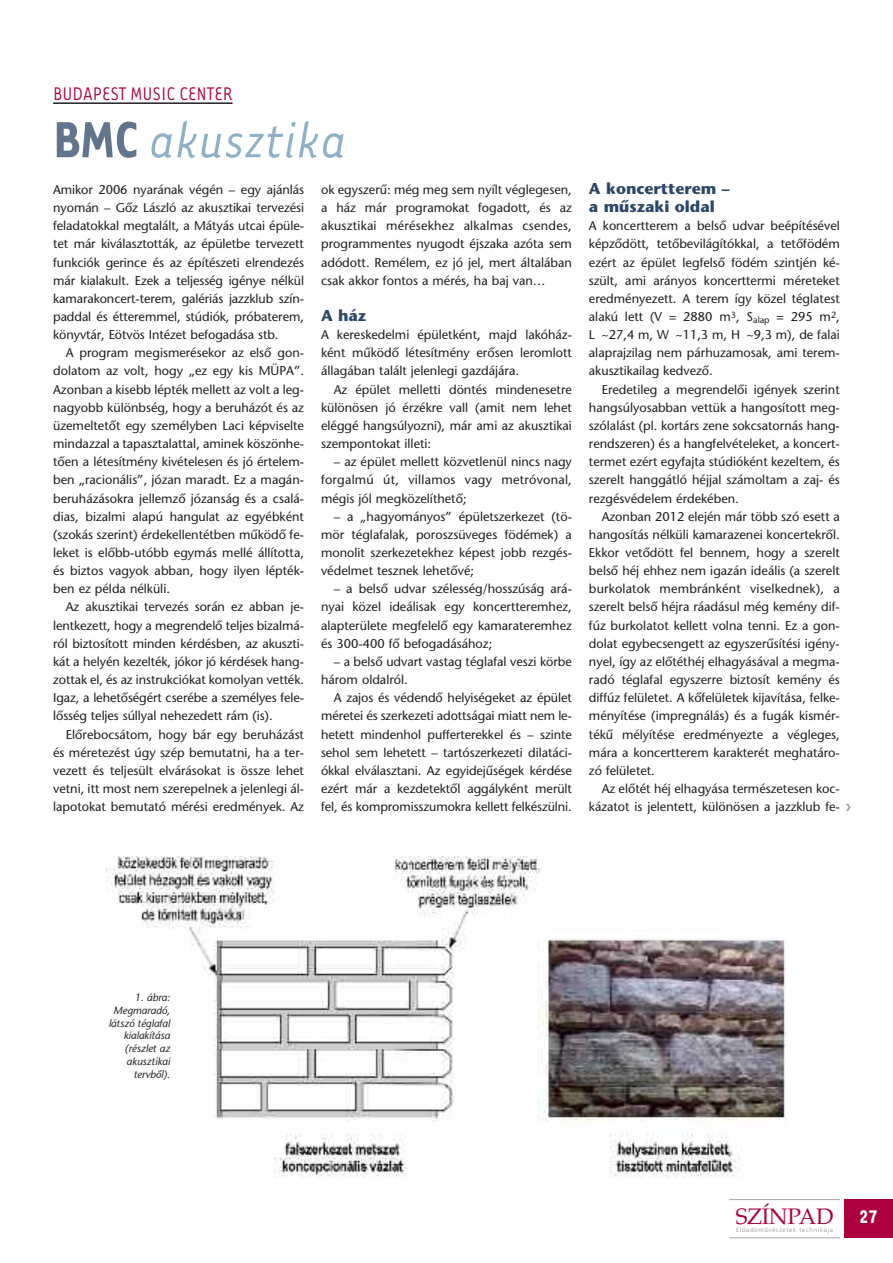
<style>
.page{position:relative;width:893px;height:1263px;background:#fff}
.page>*{position:absolute;margin:0;border:0;box-sizing:border-box;transform-origin:0 0}
.t1{font:58.5px "Tarzana Narrow H Italic";color:#8eb1c7}
.t2{font:22.35px "H Palatino Roman";letter-spacing:-.01em;color:#ac003f}
.t3{font:21px "Tarzana Narrow H";color:#ac003f}
.t4{font:700 15.75px/18.1px "Stone Sans";color:#2c4968}
.t5{font:12.75px/18.1px "Stone Sans";color:#211f1f;text-align:justify}
.t6{font:italic 10.5px/12.8px "Stone Sans";letter-spacing:-.005em;color:#211f1f;text-align:right}
.t7{font:6.3px "Frutiger L";letter-spacing:.105em;color:#908f8f}
.s1{font-family:"Tarzana Narrow H Bold";color:#61768d}
.s2{font-family:"Tarzana Narrow H Bold";font-size:21px;color:#fff}
</style>
<div class="page">
<div style="left:844px;top:1199px;width:49px;height:39px;background:#ac003f"></div>
<hr style="left:729px;top:1199px;width:111px;height:1px;background:#a6a5a5">
<hr style="left:729px;top:1237px;width:111px;height:1px;background:#a6a5a5">
<hr style="left:53px;top:102px;width:180px;height:2px;background:#211f1f">
<img style="left:106px;top:856px;width:681px;height:322px">
<h3 class="t3" style="left:53px;top:80px;width:181px">BUDAPEST MUSIC CENTER</h3>
<h1 class="t1" style="left:53px;top:103px;width:296px"><span class="s1">BMC</span> akusztika</h1>
<p class="t5" style="left:53px;top:182px;width:252px">Amikor 2006 nyarának végén – egy ajánlás nyomán – Gôz László az akusztikai tervezési feladatokkal megtalált, a Mátyás utcai épüle&shy;tet már kiválasztották, az épületbe tervezett funkciók gerince és az építészeti elrendezés már kialakult. Ezek a teljesség igénye nélkül kamarakoncert-terem, galériás jazzklub szín&shy;paddal és étteremmel, stúdiók, próbaterem, könyvtár, Eötvös Intézet befogadása stb.</p>
<p class="t5" style="left:53px;top:345px;width:252px;text-indent:13px">A program megismerésekor az elsô gon&shy;dolatom az volt, hogy „ez egy kis MÜPA”.<br>Azonban a kisebb lépték mellett az volt a leg&shy;nagyobb különbség, hogy a beruházót és az üzemeltetôt egy személyben Laci képviselte mindazzal a tapasztalattal, aminek köszönhe&shy;tôen a létesítmény kivételesen és jó értelem&shy;ben „racionális”, józan maradt. Ez a magán&shy;beruházásokra jellemzô józanság és a csalá&shy;dias, bizalmi alapú hangulat az egyébként (szokás szerint) érdekellentétben mûködô fe&shy;leket is elôbb-utóbb egymás mellé állította, és biztos vagyok abban, hogy ilyen lépték&shy;ben ez példa nélküli.</p>
<p class="t5" style="left:53px;top:599px;width:252px;text-indent:13px">Az akusztikai tervezés során ez abban je&shy;lentkezett, hogy a megrendelô teljes bizalmá&shy;ról biztosított minden kérdésben, az akuszti&shy;kát a helyén kezelték, jókor jó kérdések hang&shy;zottak el, és az instrukciókat komolyan vették.<br>Igaz, a lehetôségért cserébe a személyes fele&shy;lôsség teljes súllyal nehezedett rám (is).</p>
<p class="t5" style="left:53px;top:726px;width:252px;text-indent:13px">Elôrebocsátom, hogy bár egy beruházást és méretezést úgy szép bemutatni, ha a ter&shy;vezett és teljesült elvárásokat is össze lehet vetni, itt most nem szerepelnek a jelenlegi ál&shy;lapotokat bemutató mérési eredmények. Az</p>
<p class="t5" style="left:321px;top:182px;width:252px">ok egyszerû: még meg sem nyílt véglegesen, a ház már programokat fogadott, és az akusztikai mérésekhez alkalmas csendes, programmentes nyugodt éjszaka azóta sem adódott. Remélem, ez jó jel, mert általában csak akkor fontos a mérés, ha baj van…</p>
<p class="t4" style="left:321px;top:308px;width:47px">A ház</p>
<p class="t5" style="left:321px;top:327px;width:252px">A kereskedelmi épületként, majd lakóház&shy;ként mûködô létesítmény erôsen leromlott állagában talált jelenlegi gazdájára.</p>
<p class="t5" style="left:321px;top:381px;width:252px;text-indent:13px">Az épület melletti döntés mindenesetre különösen jó érzékre vall (amit nem lehet eléggé hangsúlyozni), már ami az akusztikai szempontokat illeti:</p>
<p class="t5" style="left:321px;top:454px;width:252px;text-indent:13px">– az épület mellett közvetlenül nincs nagy forgalmú út, villamos vagy metróvonal, mégis jól megközelíthetô;</p>
<p class="t5" style="left:321px;top:508px;width:252px;text-indent:13px">– a „hagyományos” épületszerkezet (tö&shy;mör téglafalak, poroszsüveges födémek) a monolit szerkezetekhez képest jobb rezgés&shy;védelmet tesznek lehetôvé;</p>
<p class="t5" style="left:321px;top:581px;width:252px;text-indent:13px">– a belsô udvar szélesség/hosszúság ará&shy;nyai közel ideálisak egy koncertteremhez, alapterülete megfelelô egy kamarateremhez és 300-400 fô befogadásához;</p>
<p class="t5" style="left:321px;top:654px;width:252px;text-indent:13px">– a belsô udvart vastag téglafal veszi körbe három oldalról.</p>
<p class="t5" style="left:321px;top:690px;width:252px;text-indent:13px">A zajos és védendô helyiségeket az épület méretei és szerkezeti adottságai miatt nem le&shy;hetett mindenhol pufferterekkel és – szinte sehol sem lehetett – tartószerkezeti dilatáci&shy;ókkal elválasztani. Az egyidejûségek kérdése ezért már a kezdetektôl aggályként merült fel, és kompromisszumokra kellett felkészülni.</p>
<p class="t4" style="left:589px;top:181px;width:142px">A koncertterem – a mûszaki oldal</p>
<p class="t5" style="left:589px;top:218px;width:252px">A koncertterem a belsô udvar beépítésével képzôdött, tetôbevilágítókkal, a tetôfödém ezért az épület legfelsô födém szintjén ké&shy;szült, ami arányos koncerttermi méreteket eredményezett. A terem így közel téglatest alakú lett (V = 2880 m<sup>3</sup>, S<sub>alap</sub> = 295 m<sup>2</sup>, L ~27,4 m, W ~11,3 m, H ~9,3 m), de falai alaprajzilag nem párhuzamosak, ami terem&shy;akusztikailag kedvezô.</p>
<p class="t5" style="left:589px;top:381px;width:252px;text-indent:13px">Eredetileg a megrendelôi igények szerint hangsúlyosabban vettük a hangosított meg&shy;szólalást (pl. kortárs zene sokcsatornás hang&shy;rendszeren) és a hangfelvételeket, a koncert&shy;termet ezért egyfajta stúdióként kezeltem, és szerelt hanggátló héjjal számoltam a zaj- és rezgésvédelem érdekében.</p>
<p class="t5" style="left:589px;top:508px;width:252px;text-indent:13px">Azonban 2012 elején már több szó esett a hangosítás nélküli kamarazenei koncertekrôl.<br>Ekkor vetôdött fel bennem, hogy a szerelt belsô héj ehhez nem igazán ideális (a szerelt burkolatok membránként viselkednek), a szerelt belsô héjra ráadásul még kemény dif&shy;fúz burkolatot kellett volna tenni. Ez a gon&shy;dolat egybecsengett az egyszerûsítési igény&shy;nyel, így az elôtéthéj elhagyásával a megma&shy;radó téglafal egyszerre biztosít kemény és diffúz felületet. A kôfelületek kijavítása, felke&shy;ményítése (impregnálás) és a fugák kismér&shy;tékû mélyítése eredményezte a végleges, mára a koncertterem karakterét meghatáro&shy;zó felületet.</p>
<p class="t5" style="left:589px;top:781px;width:252px;text-align:right">Az elôtét héj elhagyása természetesen koc&shy;kázatot is jelentett, különösen a jazzklub fe-</p>
<p class="t6" style="left:109px;top:992px;width:63px">1. ábra:<br>Megmaradó, látszó téglafal kialakítása (részlet az akusztikai tervbôl).</p>
<h2 class="t2" style="left:736px;top:1203px;width:144px">SZÍNPAD <span class="s2">27</span></h2>
<p class="t7" style="left:736px;top:1226px;width:98px">Elôadómûvészetek technikája</p>
</div>
